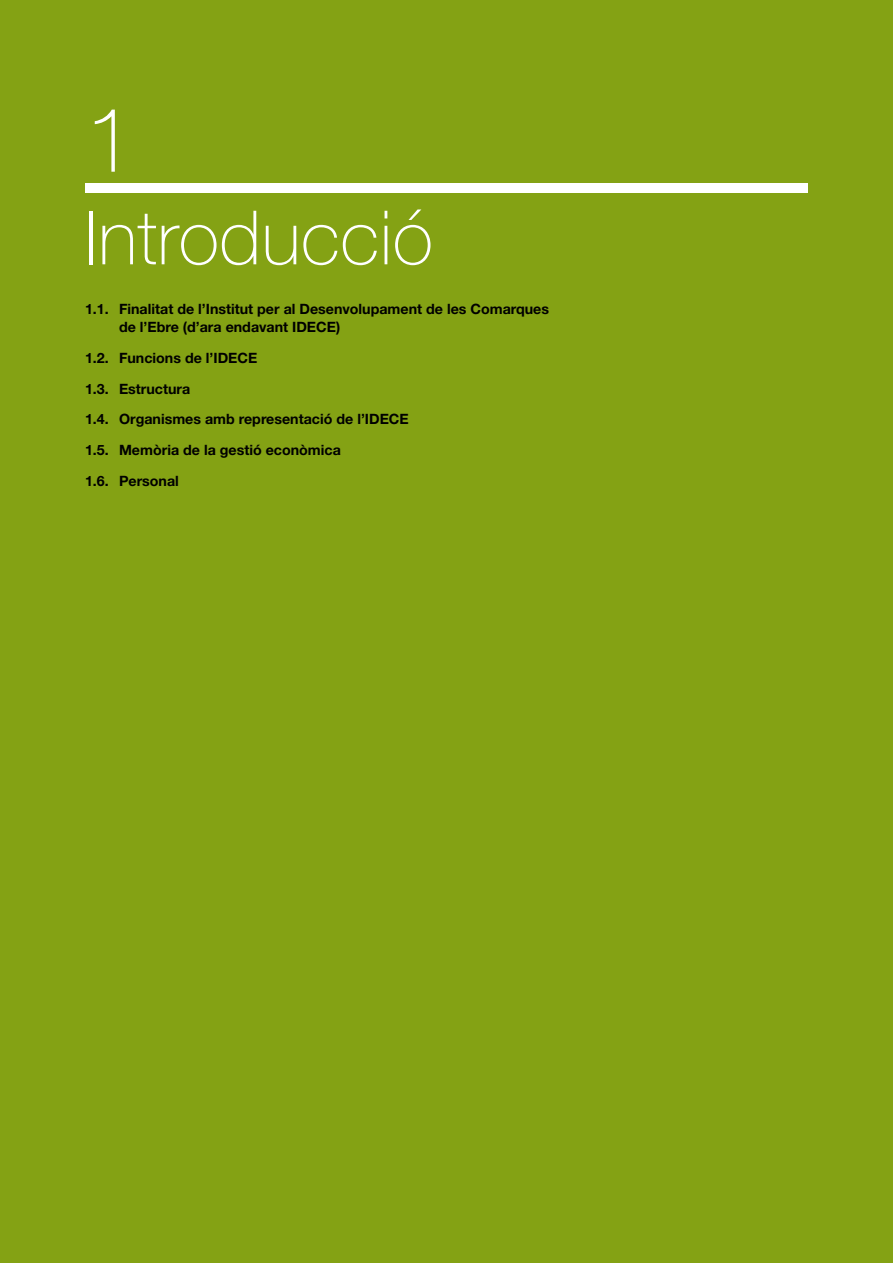
<style>
.page{position:relative;width:893px;height:1263px;background:#84a214}
.page>*{position:absolute;margin:0;border:0;box-sizing:border-box;transform-origin:0 0}
.t1{font:100 90px "Helvetica Neue LT Std";color:#fff}
.t2{font:100 75px "Helvetica Neue LT Std";letter-spacing:.005em;color:#fff}
.t3{font:700 14.25px/30.8px "Helvetica Neue LT Std";color:#000}
</style>
<div class="page">
<div style="left:85px;top:184px;width:723px;height:9px;background:#fff"></div>
<h1 class="t1" style="left:85px;top:88px;width:52px">1</h1>
<h2 class="t2" style="left:85px;top:195px;width:349px">Introducció</h2>
<p class="t3" style="left:119px;top:300px;width:432px;line-height:18px;text-indent:-34px">1.1. Finalitat de l’Institut per al Desenvolupament de les Comarques de l’Ebre (d’ara endavant IDECE)</p>
<p class="t3" style="left:85px;top:342px;width:325px">1.2. Funcions de l’IDECE<br>1.3. Estructura<br>1.4. Organismes amb representació de l’IDECE<br>1.5. Memòria de la gestió econòmica<br>1.6. Personal</p>
</div>
